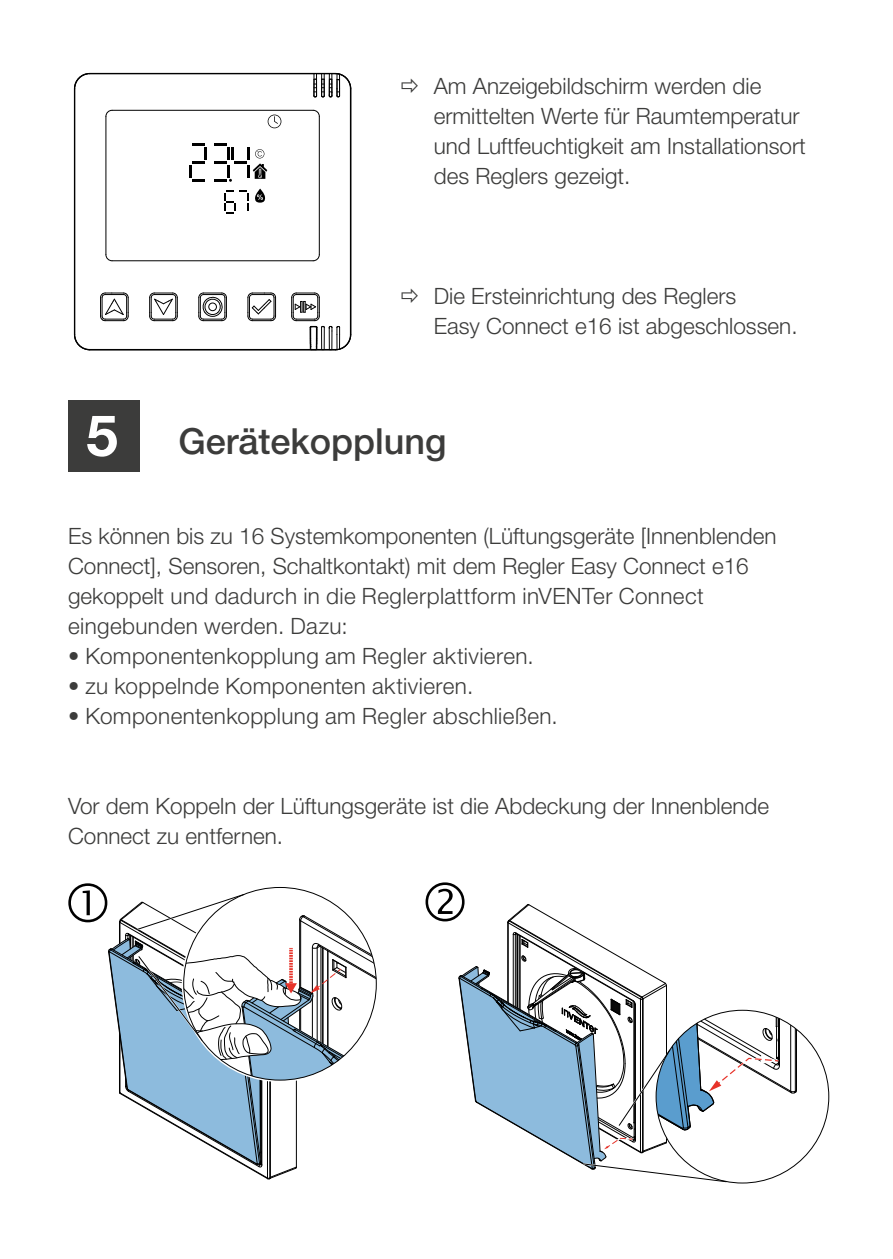
<style>
.page{position:relative;width:893px;height:1259px;background:#fff}
.page>*{position:absolute;margin:0;border:0;box-sizing:border-box;transform-origin:0 0}
.t1{font:700 57px "Helvetica Neue CE";color:#fff}
.t2{font:500 36px "Helvetica Neue CE";color:#3c3c3b}
.t3{font:300 22.5px/30px "Helvetica Neue LT Std";color:#3c3c3b}
.s1{font-weight:500}
</style>
<div class="page">
<svg style="left:247px;top:292px;width:29px;height:29px"></svg>
<svg style="left:198px;top:292px;width:29px;height:29px"></svg>
<svg style="left:100px;top:292px;width:29px;height:29px"></svg>
<svg style="left:149px;top:292px;width:29px;height:29px"></svg>
<hr style="left:112px;top:260px;width:201px;height:1px;background:#000">
<svg style="left:105px;top:254px;width:8px;height:7px"></svg>
<hr style="left:105px;top:116px;width:1px;height:139px;background:#000">
<svg style="left:105px;top:110px;width:7px;height:7px"></svg>
<hr style="left:112px;top:110px;width:201px;height:1px;background:#000">
<svg style="left:312px;top:110px;width:8px;height:7px"></svg>
<hr style="left:319px;top:116px;width:1px;height:139px;background:#000">
<svg style="left:312px;top:254px;width:8px;height:7px"></svg>
<hr style="left:90px;top:73px;width:224px;height:1px;background:#000">
<svg style="left:74px;top:73px;width:17px;height:17px"></svg>
<hr style="left:74px;top:89px;width:1px;height:245px;background:#000">
<hr style="left:350px;top:89px;width:1px;height:245px;background:#000">
<svg style="left:74px;top:334px;width:16px;height:16px"></svg>
<hr style="left:90px;top:349px;width:220px;height:1px;background:#000">
<svg style="left:313px;top:73px;width:39px;height:25px"></svg>
<svg style="left:291px;top:292px;width:61px;height:58px"></svg>
<svg style="left:225px;top:190px;width:24px;height:23px"></svg>
<svg style="left:189px;top:144px;width:18px;height:38px"></svg>
<svg style="left:255px;top:189px;width:10px;height:14px"></svg>
<svg style="left:257px;top:194px;width:6px;height:6px"></svg>
<svg style="left:215px;top:144px;width:52px;height:38px"></svg>
<svg style="left:268px;top:115px;width:13px;height:13px"></svg>
<div style="left:68px;top:400px;width:71px;height:71px;background:#3c3c3b"></div>
<svg style="left:108px;top:887px;width:268px;height:292px"></svg>
<svg style="left:458px;top:904px;width:339px;height:279px"></svg>
<p class="t3" style="left:434px;top:70px;width:374px">Am Anzeigebildschirm werden die ermittelten Werte für Raumtemperatur und Luftfeuchtigkeit am Installationsort des Reglers gezeigt.</p>
<h1 class="t1" style="left:86px;top:400px;width:33px">5</h1>
<p class="t3" style="left:434px;top:280px;width:365px">Die Ersteinrichtung des Reglers<br>Easy Connect e16 ist abgeschlossen.</p>
<h2 class="t2" style="left:179px;top:419px;width:270px">Gerätekopplung</h2>
<p class="t3" style="left:68px;top:520px;width:710px">Es können bis zu 16 Systemkomponenten (Lüftungsgeräte [Innenblenden Connect], Sensoren, Schaltkontakt) mit dem Regler Easy Connect e16 gekoppelt und dadurch in die Reglerplattform inVENTer Connect eingebunden werden. Dazu:</p>
<p class="t3" style="left:68px;top:640px;width:467px"><span class="s1">•</span> Komponentenkopplung am Regler aktivieren.</p>
<p class="t3" style="left:68px;top:670px;width:407px"><span class="s1">•</span> zu koppelnde Komponenten aktivieren.</p>
<p class="t3" style="left:68px;top:700px;width:491px"><span class="s1">•</span> Komponentenkopplung am Regler abschließen.</p>
<p class="t3" style="left:68px;top:790px;width:703px">Vor dem Koppeln der Lüftungsgeräte ist die Abdeckung der Innenblende<br>Connect zu entfernen.</p>
</div>
